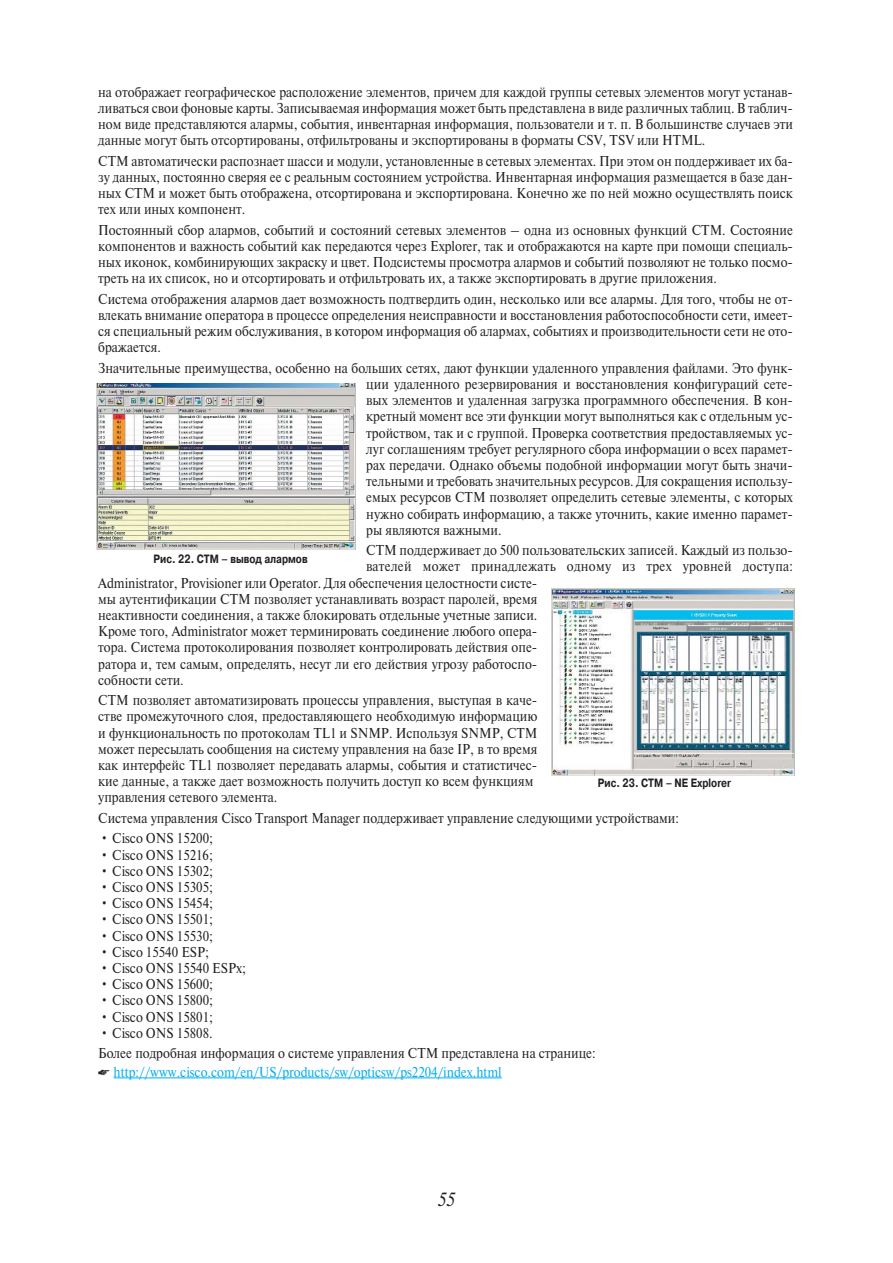
<style>
.page{position:relative;width:893px;height:1263px;background:#fff}
.page>*{position:absolute;margin:0;border:0;box-sizing:border-box;transform-origin:0 0}
.t1{font:italic 18px "Newton C";color:#231f20;scale:.9 1}
.t2{font:13.5px/16.2px "Newton C";color:#231f20;text-align:justify;scale:.9 1}
.t3{font:13.5px "Newton C";color:#00aeef;scale:.9 1}
.t4{font:13.5px "Newton C";letter-spacing:.02em;color:#231f20;scale:.9 1}
.t5{font:700 12px "Pragmatica C";color:#231f20;scale:.8 1}
.s1{color:#231f20}
</style>
<div class="page">
<svg style="left:96px;top:383px;width:699px;height:696px"></svg>
<p class="t2" style="left:98px;top:84px;width:773px">на отображает географическое расположение элементов, причем для каждой группы сетевых элементов могут устанав&shy;ливаться свои фоновые карты. Записываемая информация может быть представлена в виде различных таблиц. В таблич&shy;ном виде представляются алармы, события, инвентарная информация, пользователи и т. п. В большинстве случаев эти данные могут быть отсортированы, отфильтрованы и экспортированы в форматы CSV, TSV или HTML.</p>
<p class="t2" style="left:98px;top:153px;width:773px">СТМ автоматически распознает шасси и модули, установленные в сетевых элементах. При этом он поддерживает их ба&shy;зу данных, постоянно сверяя ее с реальным состоянием устройства. Инвентарная информация размещается в базе дан&shy;ных СТМ и может быть отображена, отсортирована и экспортирована. Конечно же по ней можно осуществлять поиск тех или иных компонент.</p>
<p class="t2" style="left:98px;top:223px;width:773px">Постоянный сбор алармов, событий и состояний сетевых элементов – одна из основных функций СТМ. Состояние компонентов и важность событий как передаются через Explorer, так и отображаются на карте при помощи специаль&shy;ных иконок, комбинирующих закраску и цвет. Подсистемы просмотра алармов и событий позволяют не только посмо&shy;треть на их список, но и отсортировать и отфильтровать их, а также экспортировать в другие приложения.</p>
<p class="t2" style="left:98px;top:292px;width:773px">Система отображения алармов дает возможность подтвердить один, несколько или все алармы. Для того, чтобы не от&shy;влекать внимание оператора в процессе определения неисправности и восстановления работоспособности сети, имеет&shy;ся специальный режим обслуживания, в котором информация об алармах, событиях и производительности сети не ото&shy;бражается.</p>
<p class="t2" style="left:366px;top:361px;width:475px;text-indent:-268px">Значительные преимущества, особенно на больших сетях, дают функции удаленного управления файлами. Это функ&shy;ции удаленного резервирования и восстановления конфигураций сете&shy;вых элементов и удаленная загрузка программного обеспечения. В кон&shy;кретный момент все эти функции могут выполняться как с отдельным ус&shy;тройством, так и с группой. Проверка соответствия предоставляемых ус&shy;луг соглашениям требует регулярного сбора информации о всех парамет&shy;рах передачи. Однако объемы подобной информации могут быть значи&shy;тельными и требовать значительных ресурсов. Для сокращения использу&shy;емых ресурсов СТМ позволяет определить сетевые элементы, с которых нужно собирать информацию, а также уточнить, какие именно парамет&shy;ры являются важными.</p>
<p class="t2" style="left:366px;top:543px;width:475px">СТМ поддерживает до 500 пользовательских записей. Каждый из пользо-</p>
<p class="t4" style="left:366px;top:561px;width:476px">вателей может принадлежать одному из трех уровней доступа:</p>
<p class="t2" style="left:98px;top:575px;width:489px">Administrator, Provisioner или Operator. Для обеспечения целостности систе-</p>
<p class="t2" style="left:98px;top:592px;width:489px">мы аутентификации СТМ позволяет устанавливать возраст паролей, время</p>
<p class="t2" style="left:98px;top:608px;width:489px">неактивности соединения, а также блокировать отдельные учетные записи.</p>
<p class="t2" style="left:98px;top:624px;width:489px">Кроме того, Administrator может терминировать соединение любого опера-</p>
<p class="t2" style="left:98px;top:640px;width:489px">тора. Система протоколирования позволяет контролировать действия опе-</p>
<p class="t2" style="left:98px;top:656px;width:489px">ратора и, тем самым, определять, несут ли его действия угрозу работоспо-</p>
<p class="t2" style="left:98px;top:673px;width:97px">собности сети.</p>
<p class="t2" style="left:98px;top:693px;width:489px;text-align:left">СТМ позволяет автоматизировать процессы управления, выступая в каче&shy;стве промежуточного слоя, предоставляющего необходимую информацию и функциональность по протоколам TL1 и SNMP. Используя SNMP, СТМ может пересылать сообщения на систему управления на базе IP, в то время как интерфейс TL1 позволяет передавать алармы, события и статистичес&shy;кие данные, а также дает возможность получить доступ ко всем функциям управления сетевого элемента.</p>
<p class="t2" style="left:98px;top:811px;width:646px">Система управления Cisco Transport Manager поддерживает управление следующими устройствами:</p>
<p class="t2" style="left:100px;top:831px;width:127px">• Cisco ONS 15200;</p>
<p class="t2" style="left:100px;top:847px;width:127px">• Cisco ONS 15216;</p>
<p class="t2" style="left:100px;top:864px;width:127px">• Cisco ONS 15302;</p>
<p class="t2" style="left:100px;top:880px;width:127px">• Cisco ONS 15305;</p>
<p class="t2" style="left:100px;top:896px;width:127px">• Cisco ONS 15454;</p>
<p class="t2" style="left:100px;top:912px;width:127px">• Cisco ONS 15501;</p>
<p class="t2" style="left:100px;top:928px;width:127px">• Cisco ONS 15530;</p>
<p class="t2" style="left:100px;top:945px;width:123px">• Cisco 15540 ESP;</p>
<p class="t2" style="left:100px;top:961px;width:164px">• Cisco ONS 15540 ESPx;</p>
<p class="t2" style="left:100px;top:977px;width:127px">• Cisco ONS 15600;</p>
<p class="t2" style="left:100px;top:993px;width:127px">• Cisco ONS 15800;</p>
<p class="t2" style="left:100px;top:1009px;width:127px">• Cisco ONS 15801;</p>
<p class="t2" style="left:98px;top:1024px;width:554px;line-height:20.4px">• Cisco ONS 15808.<br>Более подробная информация о системе управления CTM представлена на странице:</p>
<p class="t3" style="left:98px;top:1066px;width:450px"><span class="s1">☛</span> http://www.cisco.com/en/US/products/sw/opticsw/ps2204/index.html</p>
<p class="t5" style="left:154px;top:555px;width:194px">Рис. 22. CTM – вывод алармов</p>
<p class="t5" style="left:597px;top:778px;width:168px">Рис. 23. CTM – NE Explorer</p>
<h1 class="t1" style="left:437px;top:1192px;width:21px">55</h1>
</div>
